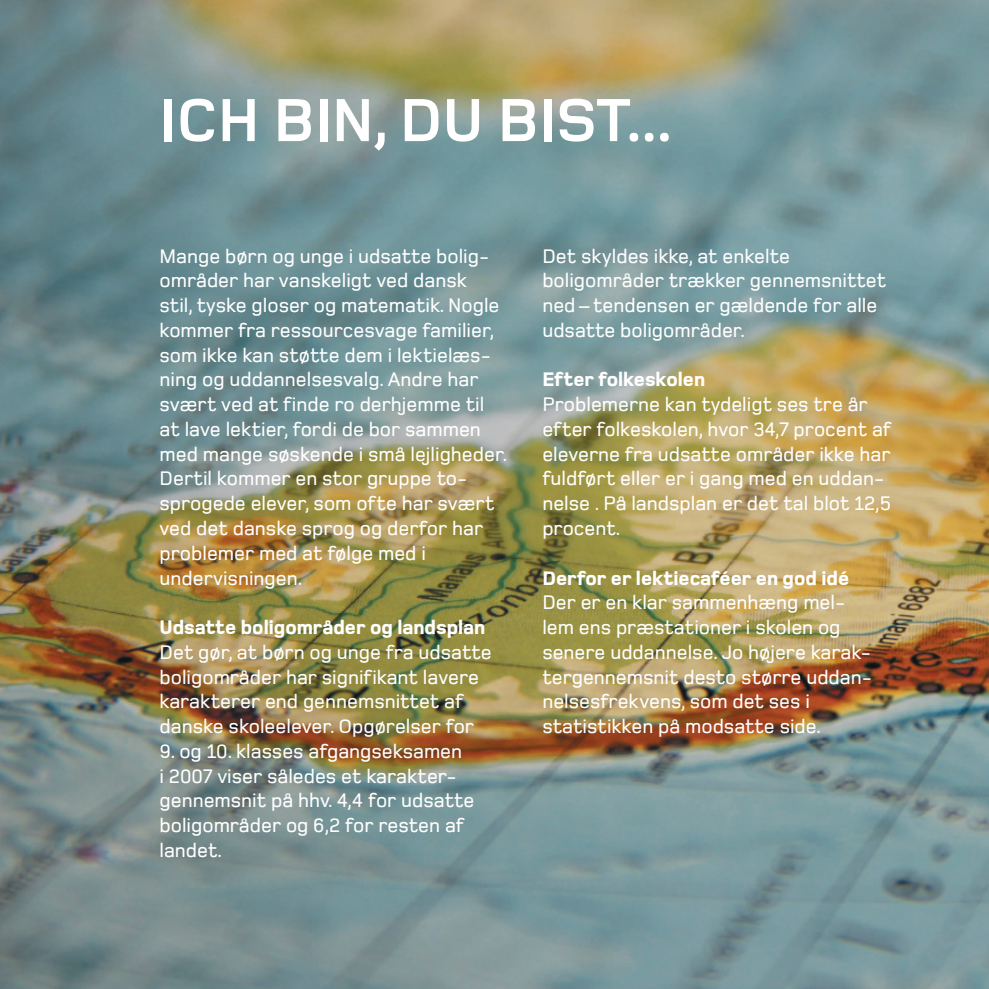
<style>
.page{position:relative;width:989px;height:989px;background:#fff}
.page>*{position:absolute;margin:0;border:0;box-sizing:border-box;transform-origin:0 0}
.t1{font:700 63px "Foundry Monoline";color:#fff}
.t2{font:500 20.25px/24.8px "Foundry Monoline";color:#fff}
.t3{font:800 20.25px "Foundry Monoline";color:#fff}
</style>
<div class="page">
<img style="left:0;top:0;width:989px;height:989px">
<h1 class="t1" style="left:159px;top:88px;width:514px">ICH BIN, DU BIST...</h1>
<p class="t2" style="left:159px;top:244px;width:349px">Mange børn og unge i udsatte bolig&shy;områder har vanskeligt ved dansk<br>stil, tyske gloser og matematik. Nogle kommer fra ressourcesvage familier, som ikke kan støtte dem i lektielæs&shy;ning og uddannelsesvalg. Andre har svært ved at finde ro derhjemme til at lave lektier, fordi de bor sammen med mange søskende i små lejligheder.<br>Dertil kommer en stor gruppe to&shy;sprogede elever, som ofte har svært ved det danske sprog og derfor har problemer med at følge med i undervisningen.</p>
<p class="t3" style="left:159px;top:619px;width:327px">Udsatte boligområder og landsplan</p>
<p class="t2" style="left:159px;top:640px;width:334px">Det gør, at børn og unge fra udsatte boligområder har signifikant lavere karakterer end gennemsnittet af danske skoleelever. Opgørelser for</p>
<p class="t2" style="left:159px;top:739px;width:316px">9. og 10. klasses afgangseksamen<br>i 2007 viser således et karakter&shy;gennemsnit på hhv. 4,4 for udsatte boligområder og 6,2 for resten af landet.</p>
<p class="t2" style="left:542px;top:244px;width:345px">Det skyldes ikke, at enkelte boligområder trækker gennemsnittet ned – tendensen er gældende for alle udsatte boligområder.</p>
<p class="t3" style="left:542px;top:372px;width:164px">Efter folkeskolen</p>
<p class="t2" style="left:542px;top:392px;width:351px">Problemerne kan tydeligt ses tre år efter folkeskolen, hvor 34,7 procent af eleverne fra udsatte områder ikke har fuldført eller er i gang med en uddan&shy;nelse . På landsplan er det tal blot 12,5 procent.</p>
<p class="t3" style="left:542px;top:570px;width:308px">Derfor er lektiecaféer en god idé</p>
<p class="t2" style="left:542px;top:590px;width:331px">Der er en klar sammenhæng mel&shy;lem ens præstationer i skolen og senere uddannelse. Jo højere karak&shy;tergennemsnit desto større uddan&shy;nelsesfrekvens, som det ses i statistikken på modsatte side.</p>
</div>
